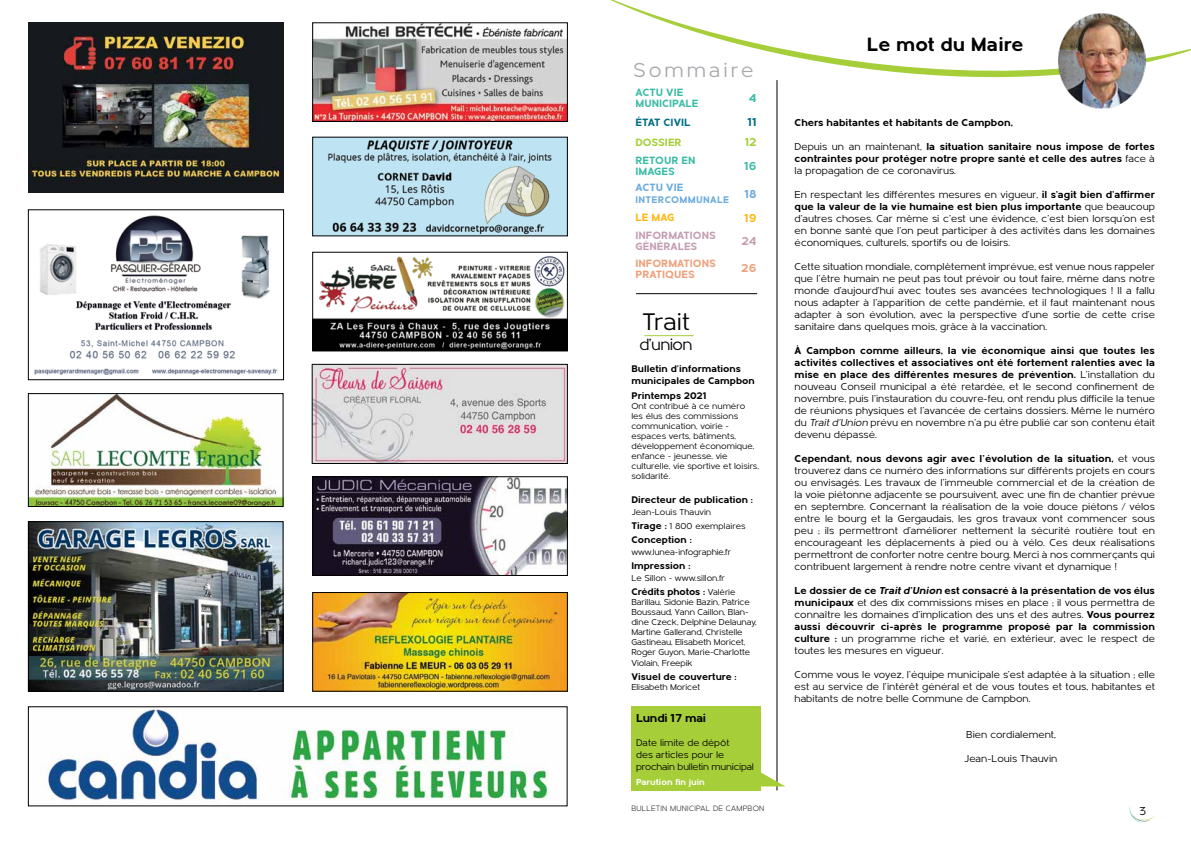
<style>
.page{position:relative;width:1191px;height:842px;background:#fff}
.page>*{position:absolute;margin:0;border:0;box-sizing:border-box;transform-origin:0 0}
.t1{font:25px "Metrisch";color:#000}
.t2{font:21px "Metrisch";letter-spacing:.14em;color:#a7a9ac}
.t3{font:700 20px "Metrisch";color:#000}
.t4{font:17px "Metrisch";letter-spacing:-.04em;color:#000}
.t5{font:700 12px "Metrisch";letter-spacing:-.02em;color:#000}
.t6{font:700 12px "Metrisch";color:#3cbca5}
.t7{font:700 12px "Metrisch";color:#006d87}
.t8{font:700 12px "Metrisch";color:#a6ce39}
.t9{font:700 12px "Metrisch";color:#6babdd}
.t10{font:700 12px "Metrisch";color:#fdb714}
.t11{font:700 12px "Metrisch";color:#c49db2}
.t12{font:700 12px "Metrisch";color:#eea07a}
.t13{font:12px "Metrisch";color:#000}
.t14{font:700 11px/11px "Metrisch";color:#3cbca5}
.t15{font:700 11px/11px "Metrisch";color:#c49db2}
.t16{font:700 11px/11px "Metrisch";color:#eea07a}
.t17{font:700 11px "Metrisch";color:#006d87}
.t18{font:700 11px "Metrisch";color:#a6ce39}
.t19{font:700 11px "Metrisch";color:#6babdd}
.t20{font:700 11px "Metrisch";color:#fdb714}
.t21{font:10.5px/12px "Metrisch";color:#000;text-align:justify}
.t22{font:700 10.5px/12px "Metrisch";color:#000;text-align:justify}
.t23{font:700 10px/12px "Metrisch";color:#000}
.t24{font:10px/12px "Metrisch";color:#000}
.t25{font:700 10px "Metrisch";letter-spacing:.03em;color:#6babdd}
.t26{font:9px/10px "Metrisch";letter-spacing:-.01em;color:#000}
.t27{font:700 9px "Metrisch";color:#fff}
.t28{font:300 8px "Metrisch";letter-spacing:.03em;color:#000}
.s1{font-weight:700;font-size:10px}
.s2{font-weight:400;font-size:9px}
.s3{font-weight:400}
.s4{font-weight:700}
.s5{font-style:italic}
.s6{font-weight:700;font-style:italic}
</style>
<div class="page">
<img style="left:314px;top:25px;width:251px;height:95px">
<div style="left:312px;top:23px;width:255px;height:99px;border:1px solid #000"></div>
<img style="left:314px;top:594px;width:251px;height:95px">
<div style="left:312px;top:592px;width:255px;height:99px;border:1px solid #000"></div>
<img style="left:314px;top:139px;width:251px;height:95px">
<img style="left:314px;top:256px;width:251px;height:93px">
<div style="left:312px;top:252px;width:255px;height:99px;border:1px solid #000"></div>
<img style="left:314px;top:478px;width:251px;height:96px">
<div style="left:312px;top:476px;width:255px;height:100px;border:1px solid #000"></div>
<img style="left:46px;top:708px;width:502px;height:93px">
<img style="left:314px;top:366px;width:251px;height:96px">
<div style="left:312px;top:364px;width:255px;height:100px;border:1px solid #000"></div>
<img style="left:34px;top:215px;width:244px;height:160px">
<div style="left:28px;top:210px;width:256px;height:170px;border:1px solid #000"></div>
<img style="left:28px;top:23px;width:255px;height:170px">
<img style="left:30px;top:523px;width:251px;height:166px">
<div style="left:28px;top:521px;width:255px;height:170px;border:1px solid #000"></div>
<img style="left:30px;top:395px;width:251px;height:110px">
<div style="left:28px;top:393px;width:255px;height:114px;border:1px solid #000"></div>
<hr style="left:776px;top:80px;width:1px;height:710px;background:#000">
<svg style="left:610px;top:0;width:581px;height:137px"></svg>
<img style="left:1058px;top:13px;width:87px;height:95px">
<svg style="left:1129px;top:806px;width:26px;height:17px"></svg>
<hr style="left:644px;top:335px;width:49px;height:1px;background:#a6ce39">
<hr style="left:636px;top:293px;width:121px;height:1px;background:#000">
<svg style="left:761px;top:764px;width:24px;height:22px"></svg>
<div style="left:631px;top:706px;width:130px;height:84px;background:#a6ce39"></div>
<h2 class="t2" style="left:633px;top:59px;width:122px">Sommaire</h2>
<p class="t14" style="left:635px;top:87px;width:64px">ACTU VIE<br>MUNICIPALE</p>
<p class="t6" style="left:749px;top:91px;width:9px">4</p>
<p class="t17" style="left:635px;top:116px;width:56px">ÉTAT CIVIL</p>
<p class="t7" style="left:747px;top:116px;width:11px">11</p>
<p class="t18" style="left:635px;top:136px;width:48px">DOSSIER</p>
<p class="t8" style="left:745px;top:135px;width:13px">12</p>
<p class="t14" style="left:635px;top:155px;width:62px">RETOUR EN<br>IMAGES</p>
<p class="t6" style="left:744px;top:159px;width:14px">16</p>
<p class="t19" style="left:635px;top:181px;width:49px">ACTU VIE</p>
<p class="t25" style="left:635px;top:194px;width:95px">INTERCOMMUNALE</p>
<p class="t9" style="left:744px;top:187px;width:14px">18</p>
<p class="t20" style="left:635px;top:211px;width:41px">LE MAG</p>
<p class="t10" style="left:744px;top:211px;width:14px">19</p>
<p class="t15" style="left:635px;top:230px;width:82px">INFORMATIONS<br>GÉNÉRALES</p>
<p class="t11" style="left:741px;top:234px;width:17px">24</p>
<p class="t16" style="left:635px;top:258px;width:82px">INFORMATIONS<br>PRATIQUES</p>
<p class="t12" style="left:741px;top:262px;width:17px">26</p>
<h1 class="t1" style="left:642px;top:308px;width:49px">Trait</h1>
<h3 class="t4" style="left:639px;top:335px;width:55px">d’union</h3>
<p class="t23" style="left:631px;top:362px;width:125px">Bulletin d’informations municipales de Campbon</p>
<p class="t23" style="left:631px;top:389px;width:77px">Printemps 2021</p>
<p class="t26" style="left:631px;top:401px;width:129px">Ont contribué à ce numéro les élus des commissions communication, voirie - espaces verts, bâtiments, développement économique, enfance - jeunesse, vie culturelle, vie sportive et loisirs, solidarité.</p>
<p class="t23" style="left:631px;top:493px;width:123px">Directeur de publication :</p>
<p class="t26" style="left:631px;top:505px;width:116px;line-height:14px">Jean-Louis Thauvin<br><span class="s1">Tirage :</span> 1 800 exemplaires</p>
<p class="t23" style="left:631px;top:533px;width:62px">Conception :</p>
<p class="t26" style="left:631px;top:547px;width:101px">www.lunea-infographie.fr</p>
<p class="t23" style="left:631px;top:559px;width:61px">Impression :</p>
<p class="t26" style="left:631px;top:573px;width:95px">Le Sillon - www.sillon.fr</p>
<p class="t23" style="left:631px;top:585px;width:105px">Crédits photos : <span class="s2">Valérie</span></p>
<p class="t26" style="left:631px;top:597px;width:127px">Barillau, Sidonie Bazin, Patrice<br>Boussaud, Yann Caillon, Blan&shy;dine Czeck, Delphine Delaunay,<br>Martine Gallerand, Christelle<br>Gastineau, Elisabeth Moricet,<br>Roger Guyon, Marie-Charlotte</p>
<p class="t26" style="left:631px;top:658px;width:63px">Violain, Freepik</p>
<p class="t23" style="left:631px;top:670px;width:107px">Visuel de couverture :</p>
<p class="t26" style="left:631px;top:682px;width:70px">Elisabeth Moricet</p>
<p class="t5" style="left:636px;top:711px;width:71px">Lundi 17 mai</p>
<p class="t24" style="left:636px;top:737px;width:119px">Date limite de dépôt<br>des articles pour le prochain bulletin municipal</p>
<p class="t27" style="left:636px;top:777px;width:70px">Parution fin juin</p>
<p class="t28" style="left:631px;top:804px;width:135px">BULLETIN MUNICIPAL DE CAMPBON</p>
<h3 class="t3" style="left:867px;top:33px;width:158px">Le mot du Maire</h3>
<p class="t22" style="left:794px;top:116px;width:220px">Chers habitantes et habitants de Campbon,</p>
<p class="t22" style="left:794px;top:140px;width:362px"><span class="s3">Depuis un an maintenant,</span> la situation sanitaire nous impose de fortes contraintes pour protéger notre propre santé et celle des autres <span class="s3">face à la propagation de ce coronavirus.</span></p>
<p class="t21" style="left:794px;top:188px;width:362px">En respectant les différentes mesures en vigueur, <span class="s4">il s’agit bien d’affirmer que la valeur de la vie humaine est bien plus importante</span> que beaucoup d’autres choses. Car même si c’est une évidence, c’est bien lorsqu’on est en bonne santé que l’on peut participer à des activités dans les domaines économiques, culturels, sportifs ou de loisirs.</p>
<p class="t21" style="left:794px;top:260px;width:362px">Cette situation mondiale, complètement imprévue, est venue nous rappeler que l’être humain ne peut pas tout prévoir ou tout faire, même dans notre monde d’aujourd’hui avec toutes ses avancées technologiques ! Il a fallu nous adapter à l’apparition de cette pandémie, et il faut maintenant nous adapter à son évolution, avec la perspective d’une sortie de cette crise sanitaire dans quelques mois, grâce à la vaccination.</p>
<p class="t21" style="left:794px;top:344px;width:362px"><span class="s4">À Campbon comme ailleurs, la vie économique ainsi que toutes les activités collectives et associatives ont été fortement ralenties avec la mise en place des différentes mesures de prévention.</span> L’installation du nouveau Conseil municipal a été retardée, et le second confinement de novembre, puis l’instauration du couvre-feu, ont rendu plus difficile la tenue de réunions physiques et l’avancée de certains dossiers. Même le numéro du <span class="s5">Trait d’Union</span> prévu en novembre n’a pu être publié car son contenu était devenu dépassé.</p>
<p class="t21" style="left:794px;top:452px;width:362px"><span class="s4">Cependant, nous devons agir avec l’évolution de la situation,</span> et vous trouverez dans ce numéro des informations sur différents projets en cours ou envisagés. Les travaux de l’immeuble commercial et de la création de la voie piétonne adjacente se poursuivent, avec une fin de chantier prévue en septembre. Concernant la réalisation de la voie douce piétons / vélos entre le bourg et la Gergaudais, les gros travaux vont commencer sous peu ; ils permettront d’améliorer nettement la sécurité routière tout en encourageant les déplacements à pied ou à vélo. Ces deux réalisations permettront de conforter notre centre bourg. Merci à nos commerçants qui contribuent largement à rendre notre centre vivant et dynamique !</p>
<p class="t21" style="left:794px;top:584px;width:362px"><span class="s4">Le dossier de ce</span> <span class="s6">Trait d’Union</span> <span class="s4">est consacré à la présentation de vos élus municipaux</span> et des dix commissions mises en place ; il vous permettra de connaître les domaines d’implication des uns et des autres. <span class="s4">Vous pourrez aussi découvrir ci-après le programme proposé par la commission culture :</span> un programme riche et varié, en extérieur, avec le respect de toutes les mesures en vigueur.</p>
<p class="t21" style="left:794px;top:668px;width:362px">Comme vous le voyez, l’équipe municipale s’est adaptée à la situation ; elle est au service de l’intérêt général et de vous toutes et tous, habitantes et habitants de notre belle Commune de Campbon.</p>
<p class="t21" style="left:966px;top:728px;width:91px">Bien cordialement,</p>
<p class="t21" style="left:964px;top:752px;width:95px">Jean-Louis Thauvin</p>
<p class="t13" style="left:1139px;top:804px;width:8px">3</p>
</div>
